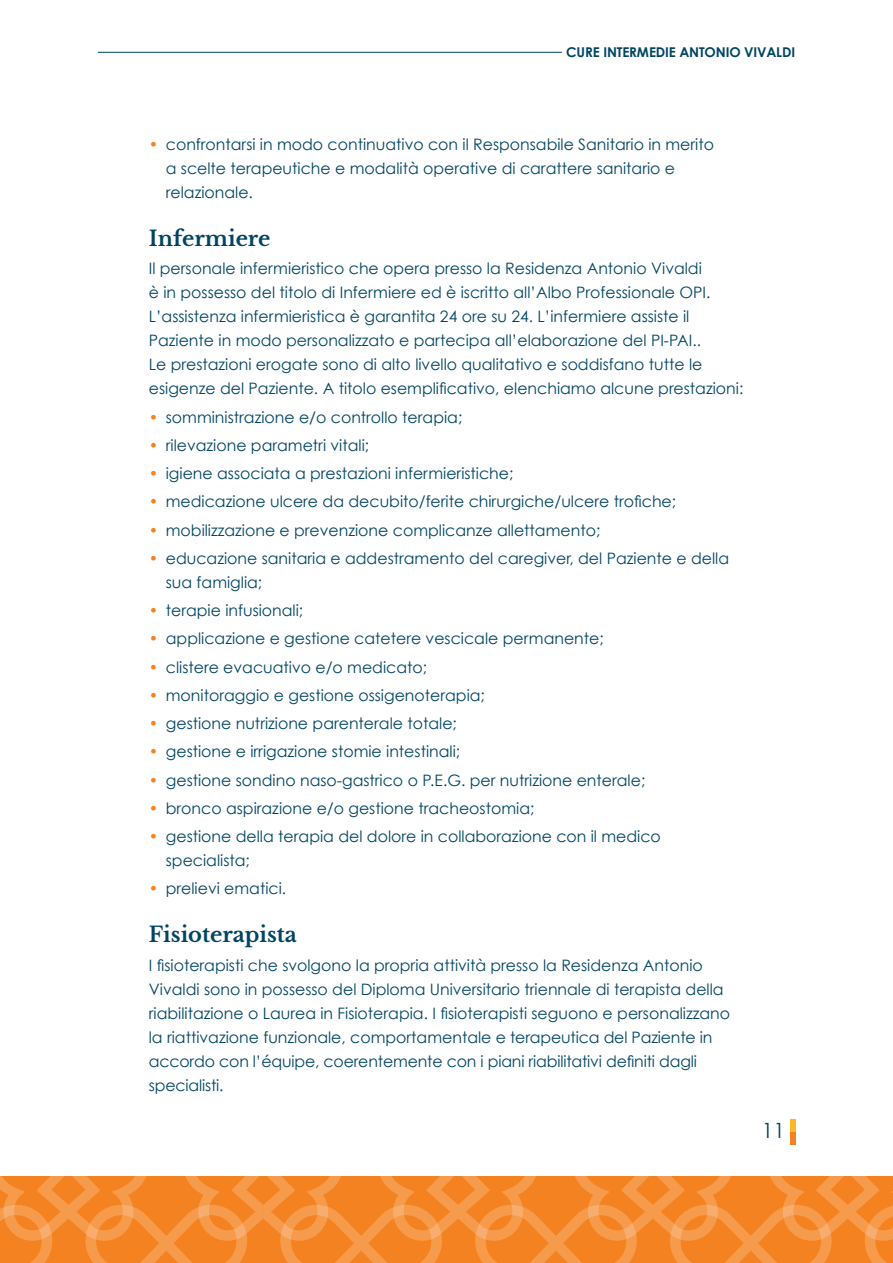
<style>
.page{position:relative;width:893px;height:1263px;background:#fff}
.page>*{position:absolute;margin:0;border:0;box-sizing:border-box;transform-origin:0 0}
.t1{font:700 21px "Libre Baskerville";color:#004563}
.t2{font:21px "Century Gothic";color:#004563}
.t3{font:15.75px/24px "Century Gothic";color:#004563}
.t4{font:700 13.5px "Century Gothic";letter-spacing:-.01em;color:#004563}
.s1{color:#f58220}
</style>
<div class="page">
<svg style="left:0;top:1176px;width:893px;height:87px;background:#f58b31"></svg>
<hr style="left:98px;top:52px;width:464px;height:1px;background:#004563">
<div style="left:790px;top:1132px;width:5px;height:12px;background:#f58220"></div>
<div style="left:790px;top:1119px;width:5px;height:13px;background:#fdb728"></div>
<p class="t4" style="left:566px;top:44px;width:230px">CURE INTERMEDIE ANTONIO VIVALDI</p>
<p class="t3" style="left:166px;top:132px;width:550px;text-indent:-17px"><span class="s1">•</span> confrontarsi in modo continuativo con il Responsabile Sanitario in merito a scelte terapeutiche e modalità operative di carattere sanitario e relazionale.</p>
<h1 class="t1" style="left:149px;top:226px;width:123px">Infermiere</h1>
<p class="t3" style="left:149px;top:256px;width:596px">Il personale infermieristico che opera presso la Residenza Antonio Vivaldi<br>è in possesso del titolo di Infermiere ed è iscritto all’Albo Professionale OPI.<br>L’assistenza infermieristica è garantita 24 ore su 24. L’infermiere assiste il Paziente in modo personalizzato e partecipa all’elaborazione del PI-PAI..<br>Le prestazioni erogate sono di alto livello qualitativo e soddisfano tutte le esigenze del Paziente. A titolo esemplificativo, elenchiamo alcune prestazioni:</p>
<p class="t3" style="left:149px;top:405px;width:315px"><span class="s1">•</span> somministrazione e/o controllo terapia;</p>
<p class="t3" style="left:149px;top:433px;width:222px"><span class="s1">•</span> rilevazione parametri vitali;</p>
<p class="t3" style="left:149px;top:461px;width:366px"><span class="s1">•</span> igiene associata a prestazioni infermieristiche;</p>
<p class="t3" style="left:149px;top:489px;width:529px"><span class="s1">•</span> medicazione ulcere da decubito/ferite chirurgiche/ulcere trofiche;</p>
<p class="t3" style="left:149px;top:518px;width:453px"><span class="s1">•</span> mobilizzazione e prevenzione complicanze allettamento;</p>
<p class="t3" style="left:166px;top:546px;width:565px;text-indent:-17px"><span class="s1">•</span> educazione sanitaria e addestramento del caregiver, del Paziente e della sua famiglia;</p>
<p class="t3" style="left:149px;top:598px;width:156px"><span class="s1">•</span> terapie infusionali;</p>
<p class="t3" style="left:149px;top:626px;width:456px"><span class="s1">•</span> applicazione e gestione catetere vescicale permanente;</p>
<p class="t3" style="left:149px;top:655px;width:280px"><span class="s1">•</span> clistere evacuativo e/o medicato;</p>
<p class="t3" style="left:149px;top:683px;width:338px"><span class="s1">•</span> monitoraggio e gestione ossigenoterapia;</p>
<p class="t3" style="left:149px;top:711px;width:310px"><span class="s1">•</span> gestione nutrizione parenterale totale;</p>
<p class="t3" style="left:149px;top:739px;width:313px"><span class="s1">•</span> gestione e irrigazione stomie intestinali;</p>
<p class="t3" style="left:149px;top:768px;width:498px"><span class="s1">•</span> gestione sondino naso-gastrico o P.E.G. per nutrizione enterale;</p>
<p class="t3" style="left:149px;top:796px;width:387px"><span class="s1">•</span> bronco aspirazione e/o gestione tracheostomia;</p>
<p class="t3" style="left:166px;top:824px;width:497px;text-indent:-17px"><span class="s1">•</span> gestione della terapia del dolore in collaborazione con il medico specialista;</p>
<p class="t3" style="left:149px;top:876px;width:139px"><span class="s1">•</span> prelievi ematici.</p>
<h1 class="t1" style="left:149px;top:922px;width:150px">Fisioterapista</h1>
<p class="t3" style="left:149px;top:953px;width:583px">I fisioterapisti che svolgono la propria attività presso la Residenza Antonio Vivaldi sono in possesso del Diploma Universitario triennale di terapista della riabilitazione o Laurea in Fisioterapia. I fisioterapisti seguono e personalizzano la riattivazione funzionale, comportamentale e terapeutica del Paziente in accordo con l’équipe, coerentemente con i piani riabilitativi definiti dagli specialisti.</p>
<h1 class="t2" style="left:762px;top:1118px;width:25px">11</h1>
</div>
